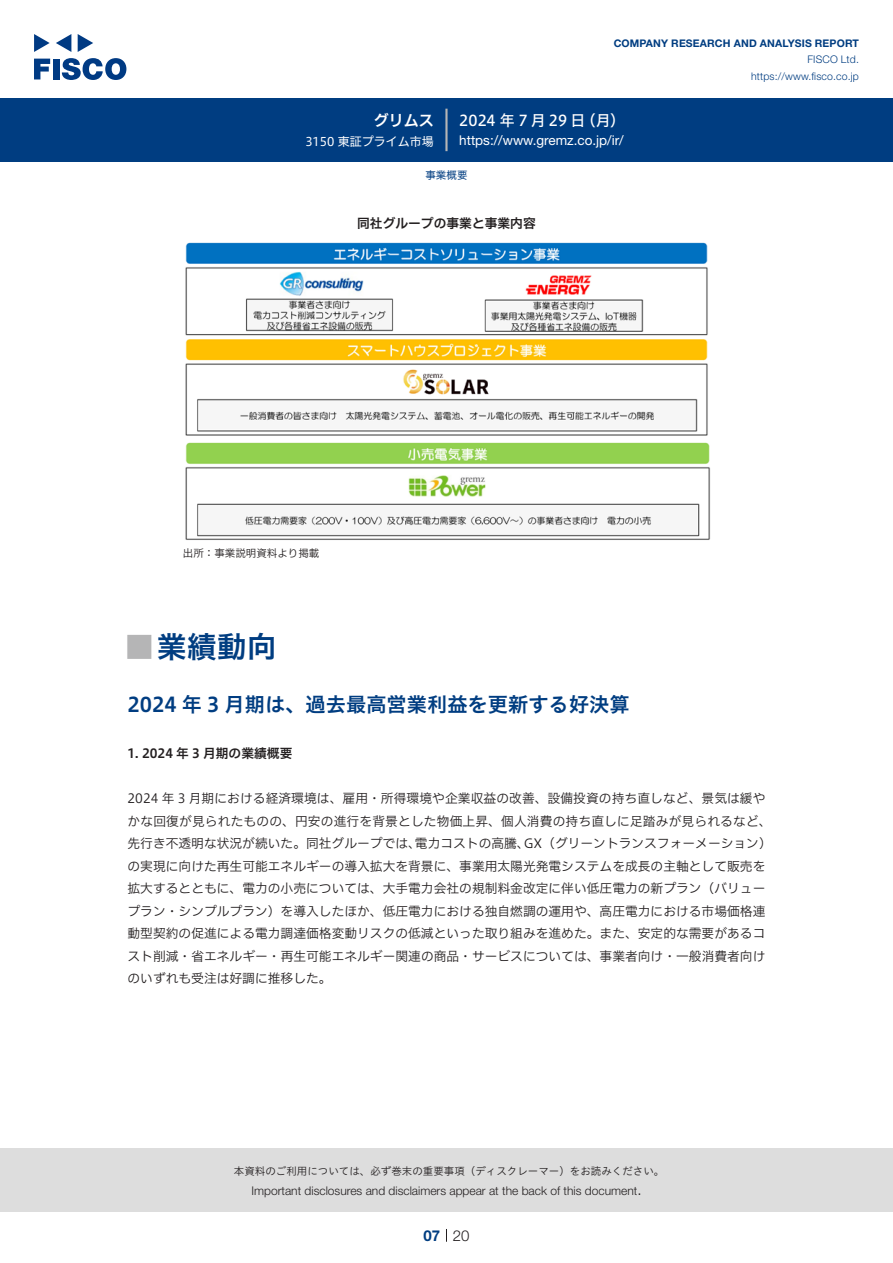
<style>
.page{position:relative;width:893px;height:1263px;background:#fff}
.page>*{position:absolute;margin:0;border:0;box-sizing:border-box;transform-origin:0 0}
.t1{font:30px "Hiragino UD Sans Std N W6";color:#003d81}
.t2{font:24px "Hiragino UD Sans Std N W6";color:#b5b5b6}
.中タイトル{font:20.25px "Hiragino UD Sans Std W6";color:#003d81}
.t3{font:15px "Hiragino UD Sans F Std N W5";letter-spacing:.01em;color:#fff}
.t4{font:15px "Hiragino UD Sans F Std N W6";color:#fff}
.t5{font:300 15px "Helvetica Neue LT Std";color:#231f20}
.t6{font:700 15px "Helvetica Neue LT Std";color:#003d81}
.t7{font:13.5px "Helvetica Neue LT Std";color:#fff}
.本文{font:12.75px/22.5px "Hiragino UD Sans F Std N W3";color:#231f20}
.小タイトル{font:12.75px "Hiragino UD Sans F Std N W6";color:#231f20}
.チャートタイトル{font:12.75px "Hiragino UD Sans F Std N W6";color:#231f20}
.t8{font:300 12px "Helvetica Neue LT Std";color:#231f20}
.t9{font:12px "Hiragino UD Sans F Std N W4";color:#fff}
.t10{font:10.5px "Hiragino UD Sans Std W3";color:#231f20}
.t11{font:700 10.5px "Helvetica Neue LT Std";letter-spacing:.015em;color:#003d81}
.t12{font:300 10.5px/16.5px "Helvetica Neue LT Std";letter-spacing:.015em;color:#003d81;text-align:right}
.表組み基本スタイル{font:10.5px "Hiragino UD Sans F Std N W3";color:#231f20}
.ヘッダー{font:10.5px "Hiragino UD Sans F Std N W4";color:#003d81}
</style>
<div class="page">
<div style="left:0;top:1148px;width:893px;height:64px;background:#ddd"></div>
<svg style="left:34px;top:59px;width:16px;height:20px"></svg>
<div style="left:53px;top:59px;width:6px;height:20px;background:#003a83"></div>
<svg style="left:62px;top:58px;width:64px;height:22px"></svg>
<svg style="left:34px;top:34px;width:16px;height:18px"></svg>
<svg style="left:78px;top:34px;width:15px;height:18px"></svg>
<svg style="left:56px;top:34px;width:15px;height:18px"></svg>
<div style="left:0;top:98px;width:893px;height:64px;background:#003d81"></div>
<hr style="left:445px;top:109px;width:3px;height:42px;background:#b5b5b6">
<svg style="left:446px;top:1229px;width:1px;height:13px"></svg>
<img style="left:185px;top:242px;width:525px;height:298px">
<p class="t4" style="left:374px;top:109px;width:62px">グリムス</p>
<p class="t9" style="left:305px;top:132px;width:130px">3150 東証プライム市場</p>
<p class="t11" style="left:614px;top:37px;width:247px">COMPANY RESEARCH AND ANALYSIS REPORT</p>
<p class="t12" style="left:751px;top:51px;width:109px">FISCO Ltd. https://www.fisco.co j p.</p>
<p class="t3" style="left:581px;top:109px;width:46px">（月(</p>
<p class="t3" style="left:459px;top:109px;width:128px">2024 年 7月29 日</p>
<p class="t7" style="left:459px;top:132px;width:166px">https://www.gremz. c o j p. /i r/</p>
<p class="ヘッダー" style="left:425px;top:167px;width:43px">事業概要</p>
<p class="チャートタイトル" style="left:357px;top:214px;width:180px">同社グループの事業と事業内容</p>
<p class="表組み基本スタイル" style="left:183px;top:545px;width:138px">出所：事業説明資料より掲載</p>
<p class="t1" style="left:157px;top:624px;width:121px">業績動向</p>
<p class="t2" style="left:128px;top:628px;width:25px">█</p>
<p class="中タイトル" style="left:128px;top:689px;width:503px">2024 年 3 月期は、過去最高営業利益を更新する好決算</p>
<p class="小タイトル" style="left:128px;top:743px;width:166px">1. 2024 年 3 月期の業績概要</p>
<p class="本文" style="left:128px;top:786px;width:639px">2024 年 3 月期における経済環境は、雇用・所得環境や企業収益の改善、設備投資の持ち直しなど、景気は緩や</p>
<p class="本文" style="left:128px;top:809px;width:645px">かな回復が見られたものの、円安の進行を背景とした物価上昇、個人消費の持ち直しに足踏みが見られるなど、</p>
<p class="本文" style="left:524px;top:831px;width:250px">GX（グリーントランスフォーメーション(</p>
<p class="本文" style="left:128px;top:831px;width:639px">先行き不透明な状況が続いた。同社グループでは、<br>の実現に向けた再生可能エネルギーの導入拡大を背景に、事業用太陽光発電システムを成長の主軸として販売を拡大するとともに、電力の小売については、大手電力会社の規制料金改定に伴い低圧電力の新プラン（バリュープラン・シンプルプラン）を導入したほか、低圧電力における独自燃調の運用や、高圧電力における市場価格連動型契約の促進による電力調達価格変動リスクの低減といった取り組みを進めた。また、安定的な需要があるコスト削減・省エネルギー・再生可能エネルギー関連の商品・サービスについては、事業者向け・一般消費者向けのいずれも受注は好調に推移した。</p>
<p class="本文" style="left:415px;top:831px;width:116px">電力コストの高騰、</p>
<p class="t10" style="left:234px;top:1163px;width:432px">本資料のご利用については、必ず巻末の重要事項（ディスクレーマー）をお読みください。</p>
<p class="t5" style="left:637px;top:1180px;width:6px">.</p>
<p class="t8" style="left:251px;top:1183px;width:387px">Important disclosures and disclaimers appear at the back of this document</p>
<p class="t6" style="left:423px;top:1226px;width:18px">07</p>
<p class="t5" style="left:453px;top:1226px;width:18px">20</p>
</div>
